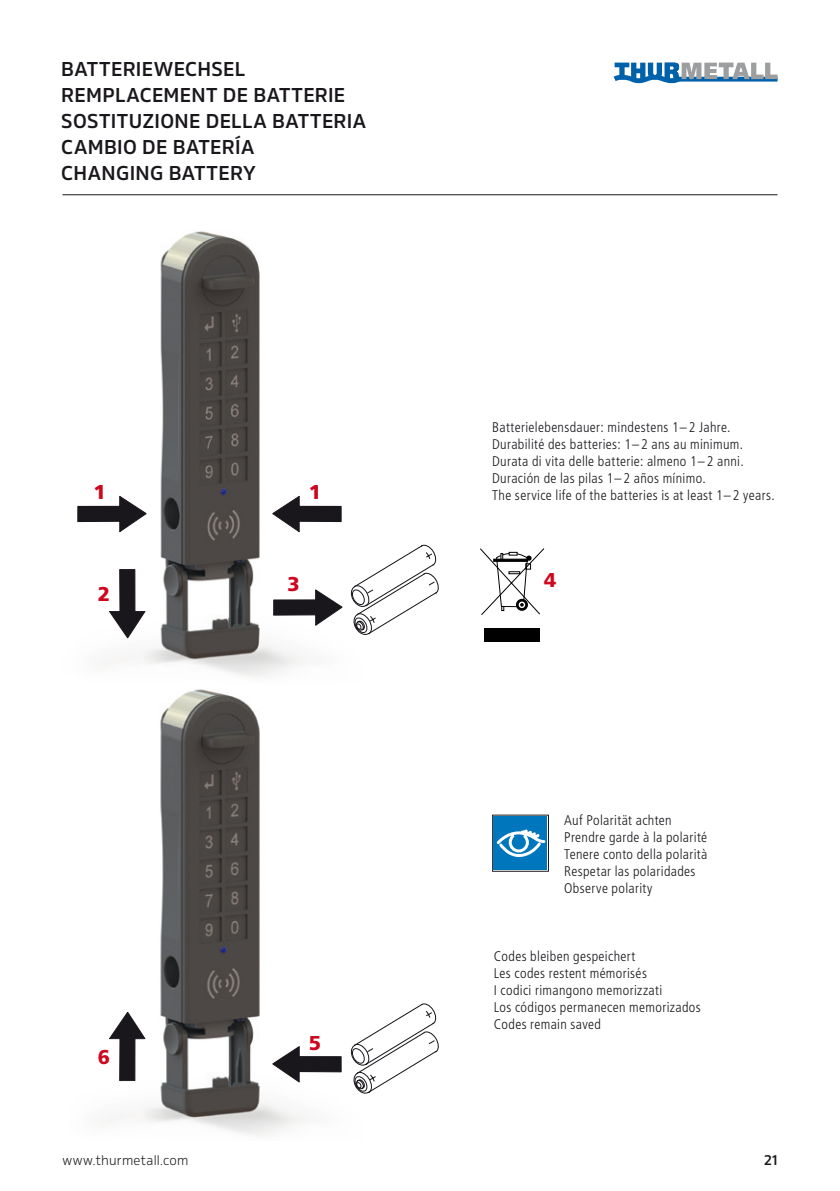
<style>
.page{position:relative;width:840px;height:1191px;background:#fff}
.page>*{position:absolute;margin:0;border:0;box-sizing:border-box;transform-origin:0 0}
.t1{font:600 20px/26px "Rleud";letter-spacing:.015em;color:#1a171c}
.t2{font:900 20px "Frutiger LT Std";color:#cd071e}
.t3{font:300 condensed 14px/17px "Frutiger LT Std";letter-spacing:.025em;color:#1a171c}
.t4{font:300 14px "Rleud";letter-spacing:.02em;color:#1a171c}
.t5{font:600 14px "Rleud";color:#1a171c}
</style>
<div class="page">
<hr style="left:62px;top:194px;width:715px;height:1px;background:#1a171c">
<svg style="left:613px;top:63px;width:164px;height:20px"></svg>
<img style="left:107px;top:689px;width:235px;height:446px">
<svg style="left:350px;top:1003px;width:89px;height:91px"></svg>
<img style="left:106px;top:231px;width:236px;height:445px">
<svg style="left:350px;top:544px;width:89px;height:91px"></svg>
<div style="left:492px;top:815px;width:56px;height:56px;border:1px solid #1a171c"></div>
<div style="left:493px;top:816px;width:53px;height:53px;background:#0076bd"></div>
<svg style="left:496px;top:829px;width:50px;height:28px"></svg>
<div style="left:483px;top:628px;width:56px;height:14px;background:#010000"></div>
<svg style="left:480px;top:548px;width:64px;height:67px"></svg>
<svg style="left:109px;top:569px;width:37px;height:70px"></svg>
<svg style="left:109px;top:1011px;width:37px;height:70px"></svg>
<svg style="left:273px;top:589px;width:70px;height:37px"></svg>
<svg style="left:77px;top:495px;width:70px;height:37px"></svg>
<svg style="left:272px;top:495px;width:69px;height:37px"></svg>
<svg style="left:272px;top:1045px;width:69px;height:37px"></svg>
<h1 class="t1" style="left:61px;top:56px;width:306px">BATTERIEWECHSEL<br>REMPLACEMENT DE BATTERIE<br>SOSTITUZIONE DELLA BATTERIA<br>CAMBIO DE BATERÍA<br>CHANGING BATTERY</h1>
<h1 class="t2" style="left:93px;top:480px;width:14px">1</h1>
<h1 class="t2" style="left:308px;top:480px;width:14px">1</h1>
<p class="t3" style="left:492px;top:419px;width:284px">Batterielebensdauer: mindestens 1– 2 Jahre.<br>Durabilité des batteries: 1– 2 ans au minimum.<br>Durata di vita delle batterie: almeno 1– 2 anni.<br>Duración de las pilas 1– 2 años mínimo.<br>The service life of the batteries is at least 1– 2 years.</p>
<h1 class="t2" style="left:98px;top:582px;width:14px">2</h1>
<h1 class="t2" style="left:98px;top:1044px;width:14px">6</h1>
<h1 class="t2" style="left:287px;top:572px;width:14px">3</h1>
<h1 class="t2" style="left:544px;top:568px;width:14px">4</h1>
<p class="t3" style="left:564px;top:811px;width:145px">Auf Polarität achten<br>Prendre garde à la polarité<br>Tenere conto della polarità<br>Respetar las polaridades<br>Observe polarity</p>
<h1 class="t2" style="left:308px;top:1030px;width:14px">5</h1>
<p class="t3" style="left:493px;top:948px;width:208px">Codes bleiben gespeichert<br>Les codes restent mémorisés<br>I codici rimangono memorizzati<br>Los códigos permanecen memorizados<br>Codes remain saved</p>
<p class="t4" style="left:62px;top:1150px;width:128px">www.thurmetall.com</p>
<p class="t5" style="left:763px;top:1150px;width:15px">21</p>
</div>
